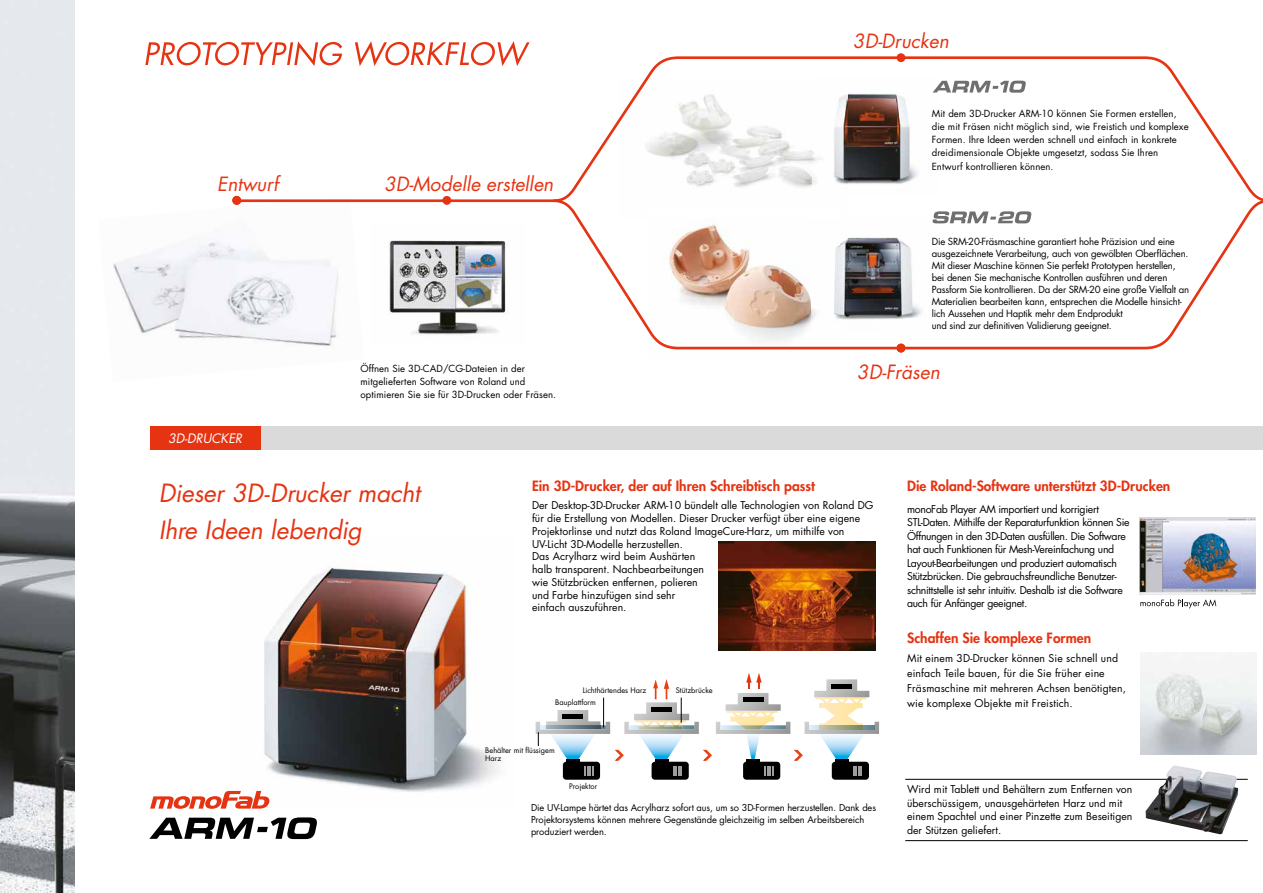
<style>
.page{position:relative;width:1263px;height:893px;background:#fff}
.page>*{position:absolute;margin:0;border:0;box-sizing:border-box;transform-origin:0 0}
.t1{font:italic 24.45px/37.2px "Futura Std";letter-spacing:-.005em;color:#e63312}
.t2{font:italic 19.2px "Futura Std";color:#e63312}
.t3{font:800 13.8px "Futura Std";color:#e63312}
.t4{font:italic 12.75px "Futura Std";color:#fff}
.t5{font:10.5px/12.8px "Futura Std";color:#000}
.t6{font:10.5px/13.5px "Futura Std";letter-spacing:-.03em;color:#000}
.t7{font:9.6px/12px "Futura Std";letter-spacing:-.02em;color:#000}
.t8{font:9.6px/13.2px "Futura Std";letter-spacing:.005em;color:#000}
.t9{font:9.3px/11.7px "Futura Std";letter-spacing:-.01em;color:#000}
.t10{font:7.5px/7.5px "Futura Std";color:#000}
</style>
<div class="page">
<img style="left:0;top:0;width:75px;height:893px">
<img style="left:113px;top:197px;width:251px;height:149px">
<hr style="left:905px;top:840px;width:343px;height:1px;background:#000">
<hr style="left:905px;top:779px;width:343px;height:1px;background:#000">
<img style="left:718px;top:541px;width:158px;height:110px">
<img style="left:1145px;top:766px;width:93px;height:68px">
<img style="left:1140px;top:672px;width:116px;height:82px">
<img style="left:229px;top:567px;width:269px;height:236px">
<img style="left:1140px;top:517px;width:116px;height:78px">
<img style="left:389px;top:240px;width:117px;height:95px">
<div style="left:832px;top:762px;width:37px;height:18px;background:#000;border-radius:3px"></div>
<div style="left:652px;top:762px;width:37px;height:18px;background:#000;border-radius:3px"></div>
<div style="left:563px;top:762px;width:37px;height:18px;background:#000;border-radius:3px"></div>
<div style="left:743px;top:762px;width:37px;height:18px;background:#000;border-radius:3px"></div>
<svg style="left:1140px;top:599px;width:76px;height:9px"></svg>
<svg style="left:536px;top:673px;width:343px;height:102px"></svg>
<svg style="left:149px;top:817px;width:168px;height:22px"></svg>
<svg style="left:150px;top:791px;width:119px;height:18px"></svg>
<svg style="left:145px;top:41px;width:197px;height:25px"></svg>
<svg style="left:355px;top:41px;width:175px;height:25px"></svg>
<div style="left:150px;top:427px;width:1113px;height:23px;background:#dadada"></div>
<div style="left:150px;top:427px;width:110px;height:23px;background:#e63312"></div>
<hr style="left:237px;top:199px;width:316px;height:3px;background:#e63312">
<svg style="left:562px;top:56px;width:700px;height:142px"></svg>
<svg style="left:550px;top:198px;width:713px;height:153px"></svg>
<div style="left:896px;top:53px;width:9px;height:9px;background:#e63312;border-radius:50%"></div>
<div style="left:232px;top:196px;width:9px;height:9px;background:#e63312;border-radius:50%"></div>
<div style="left:442px;top:196px;width:9px;height:9px;background:#e63312;border-radius:50%"></div>
<div style="left:896px;top:344px;width:9px;height:8px;background:#e63312;border-radius:50%"></div>
<h2 class="t2" style="left:853px;top:28px;width:98px">3D-Drucken</h2>
<h2 class="t2" style="left:217px;top:172px;width:63px">Entwurf</h2>
<h2 class="t2" style="left:384px;top:172px;width:171px">3D-Modelle erstellen</h2>
<p class="t4" style="left:168px;top:431px;width:76px">3D-DRUCKER</p>
<p class="t8" style="left:360px;top:362px;width:197px">Öffnen Sie 3D-CAD/CG-Dateien in der mitgelieferten Software von Roland und optimieren Sie sie für 3D-Drucken oder Fräsen.</p>
<p class="t8" style="left:932px;top:107px;width:258px">Mit dem 3D-Drucker ARM-10 können Sie Formen erstellen, die mit Fräsen nicht möglich sind, wie Freistich und komplexe Formen. Ihre Ideen werden schnell und einfach in konkrete dreidimensionale Objekte umgesetzt, sodass Sie Ihren Entwurf kontrollieren können.</p>
<p class="t7" style="left:932px;top:236px;width:259px">Die SRM-20-Fräsmaschine garantiert hohe Präzision und eine ausgezeichnete Verarbeitung, auch von gewölbten Oberflächen.<br>Mit dieser Maschine können Sie perfekt Prototypen herstellen, bei denen Sie mechanische Kontrollen ausführen und deren Passform Sie kontrollieren. Da der SRM-20 eine große Vielfalt an Materialien bearbeiten kann, entsprechen die Modelle hinsicht&shy;lich Aussehen und Haptik mehr dem Endprodukt<br>und sind zur definitiven Validierung geeignet.</p>
<h2 class="t2" style="left:857px;top:360px;width:84px">3D-Fräsen</h2>
<h1 class="t1" style="left:159px;top:474px;width:263px">Dieser 3D-Drucker macht<br>Ihre Ideen lebendig</h1>
<h3 class="t3" style="left:532px;top:477px;width:284px">Ein 3D-Drucker, der auf Ihren Schreibtisch passt</h3>
<h3 class="t3" style="left:907px;top:477px;width:265px">Die Roland-Software unterstützt 3D-Drucken</h3>
<p class="t5" style="left:532px;top:499px;width:343px">Der Desktop-3D-Drucker ARM-10 bündelt alle Technologien von Roland DG für die Erstellung von Modellen. Dieser Drucker verfügt über eine eigene Projektorlinse und nutzt das Roland ImageCure-Harz, um mithilfe von UV-Licht 3D-Modelle herzustellen.<br>Das Acrylharz wird beim Aushärten<br>halb transparent. Nachbearbeitungen<br>wie Stützbrücken entfernen, polieren<br>und Farbe hinzufügen sind sehr<br>einfach auszuführen.</p>
<p class="t6" style="left:907px;top:502px;width:224px">monoFab Player AM importiert und korrigiert STL-Daten. Mithilfe der Reparaturfunktion können Sie Öffnungen in den 3D-Daten ausfüllen. Die Software hat auch Funktionen für Mesh-Vereinfachung und Layout-Bearbeitungen und produziert automatisch Stützbrücken. Die gebrauchsfreundliche Benutzer&shy;schnittstelle ist sehr intuitiv. Deshalb ist die Software auch für Anfänger geeignet.</p>
<p class="t10" style="left:583px;top:687px;width:65px">Lichthärtendes Harz</p>
<p class="t10" style="left:676px;top:686px;width:38px">Stützbrücke</p>
<p class="t10" style="left:555px;top:699px;width:42px">Bauplattform</p>
<p class="t10" style="left:485px;top:747px;width:71px">Behälter mit flüssigem<br>Harz</p>
<p class="t10" style="left:569px;top:782px;width:30px">Projektor</p>
<p class="t9" style="left:531px;top:802px;width:347px">Die UV-Lampe härtet das Acrylharz sofort aus, um so 3D-Formen herzustellen. Dank des<br>Projektorsystems können mehrere Gegenstände gleichzeitig im selben Arbeitsbereich produziert werden.</p>
<h3 class="t3" style="left:907px;top:629px;width:186px">Schaffen Sie komplexe Formen</h3>
<p class="t5" style="left:907px;top:651px;width:220px;line-height:15px">Mit einem 3D-Drucker können Sie schnell und einfach Teile bauen, für die Sie früher eine Fräsmaschine mit mehreren Achsen benötigten, wie komplexe Objekte mit Freistich.</p>
<p class="t5" style="left:907px;top:783px;width:227px;line-height:13.5px">Wird mit Tablett und Behältern zum Entfernen von überschüssigem, unausgehärteten Harz und mit einem Spachtel und einer Pinzette zum Beseitigen der Stützen geliefert.</p>
</div>
